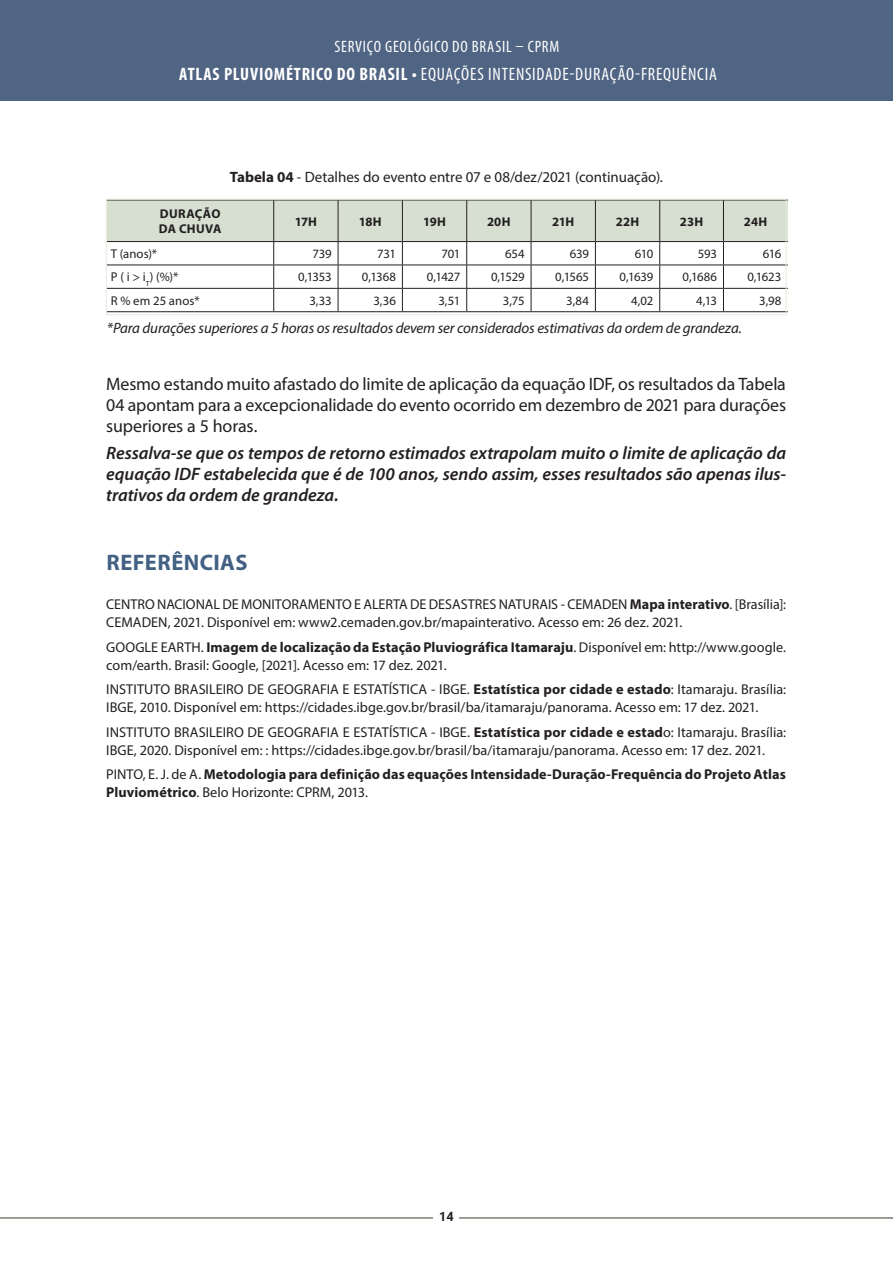
<style>
.page{position:relative;width:893px;height:1263px;background:#fff}
.page>*{position:absolute;margin:0;border:0;box-sizing:border-box;transform-origin:0 0}
.t1{font:700 22.5px "Myriad Pro";letter-spacing:.02em;color:#426183}
.CORPO_TEXTO{font:italic 600 18px/21px "Myriad Pro";letter-spacing:-.005em;color:#231f20;text-align:justify}
.CORPO_TEXTO-2{font:18px/21px "Myriad Pro";letter-spacing:-.01em;color:#231f20;text-align:justify}
.t2{font:condensed 18px "Myriad Pro";letter-spacing:.04em;color:#fff}
.t3{font:condensed 16.5px "Myriad Pro";letter-spacing:.045em;color:#fff}
.Legenda_Tabela__co{font:italic 15px "Myriad Pro";letter-spacing:-.01em;color:#231f20}
.Legenda_Tabela__co-2{font:15px "Myriad Pro";color:#231f20}
.CORPO_TEXTO-3{font:14.25px/18px "Myriad Pro";color:#231f20}
.CORPO_TEXTO-4{font:700 14.25px/18px "Myriad Pro";letter-spacing:.005em;color:#231f20}
.Tabela_Corpo{font:12.75px "Myriad Pro";letter-spacing:-.015em;color:#231f20}
.Tabela_Cabeçalho{font:700 12.75px "Myriad Pro";letter-spacing:.005em;color:#231f20}
.Tabela_Cabeçalho-2{font:700 12.75px "Myriad Pro";letter-spacing:.03em;color:#231f20}
.t4{font:700 12.75px "Roboto";color:#231f20}
.s1{font-weight:700}
.s2{font-weight:400}
</style>
<div class="page">
<div style="left:0;top:0;width:893px;height:100px;background:#506483"></div>
<hr style="left:0;top:1217px;width:893px;height:1px;background:#7d7c73">
<div style="left:433px;top:1205px;width:26px;height:23px;background:#fff"></div>
<svg style="left:108px;top:201px;width:680px;height:110px"></svg>
<hr style="left:273px;top:200px;width:1px;height:41px;background:#231f20">
<hr style="left:107px;top:311px;width:167px;height:1px;background:#231f20">
<hr style="left:274px;top:311px;width:64px;height:1px;background:#231f20">
<hr style="left:338px;top:311px;width:64px;height:1px;background:#231f20">
<hr style="left:402px;top:311px;width:65px;height:1px;background:#231f20">
<hr style="left:467px;top:311px;width:64px;height:1px;background:#231f20">
<hr style="left:531px;top:311px;width:64px;height:1px;background:#231f20">
<hr style="left:595px;top:311px;width:65px;height:1px;background:#231f20">
<hr style="left:660px;top:311px;width:63px;height:1px;background:#231f20">
<hr style="left:723px;top:311px;width:65px;height:1px;background:#231f20">
<hr style="left:723px;top:200px;width:65px;height:1px;background:#231f20">
<div style="left:106px;top:199px;width:680px;height:116px;border:1px solid #e8eadc"></div>
<p class="t3" style="left:334px;top:36px;width:226px">SERVIÇO GEOLÓGICO DO BRASIL – CPRM</p>
<p class="t2" style="left:179px;top:63px;width:539px"><span class="s1">ATLAS PLUVIOMÉTRICO DO BRASIL •</span> EQUAÇÕES INTENSIDADE-DURAÇÃO-FREQUÊNCIA</p>
<p class="Legenda_Tabela__co-2" style="left:230px;top:167px;width:435px"><span class="s1">Tabela 04</span> - Detalhes do evento entre 07 e 08/dez/2021 (continuação).</p>
<p class="Tabela_Cabeçalho-2" style="left:160px;top:205px;width:62px">DURAÇÃO</p>
<p class="Tabela_Cabeçalho" style="left:159px;top:220px;width:64px">DA CHUVA</p>
<p class="Tabela_Cabeçalho" style="left:295px;top:213px;width:24px">17H</p>
<p class="Tabela_Cabeçalho" style="left:359px;top:213px;width:24px">18H</p>
<p class="Tabela_Cabeçalho" style="left:423px;top:213px;width:24px">19H</p>
<p class="Tabela_Cabeçalho" style="left:487px;top:213px;width:25px">20H</p>
<p class="Tabela_Cabeçalho" style="left:552px;top:213px;width:24px">21H</p>
<p class="Tabela_Cabeçalho" style="left:616px;top:213px;width:25px">22H</p>
<p class="Tabela_Cabeçalho" style="left:680px;top:213px;width:25px">23H</p>
<p class="Tabela_Cabeçalho" style="left:744px;top:213px;width:25px">24H</p>
<p class="Tabela_Corpo" style="left:111px;top:246px;width:48px">T (anos)*</p>
<p class="Tabela_Corpo" style="left:312px;top:246px;width:21px">739</p>
<p class="Tabela_Corpo" style="left:377px;top:246px;width:20px">731</p>
<p class="Tabela_Corpo" style="left:441px;top:246px;width:20px">701</p>
<p class="Tabela_Corpo" style="left:505px;top:246px;width:21px">654</p>
<p class="Tabela_Corpo" style="left:570px;top:246px;width:21px">639</p>
<p class="Tabela_Corpo" style="left:635px;top:246px;width:20px">610</p>
<p class="Tabela_Corpo" style="left:698px;top:246px;width:21px">593</p>
<p class="Tabela_Corpo" style="left:763px;top:246px;width:20px">616</p>
<p class="Tabela_Corpo" style="left:111px;top:269px;width:69px">P ( i &gt; i<sub>T</sub>) (%)*</p>
<p class="Tabela_Corpo" style="left:298px;top:269px;width:35px">0,1353</p>
<p class="Tabela_Corpo" style="left:362px;top:269px;width:36px">0,1368</p>
<p class="Tabela_Corpo" style="left:427px;top:269px;width:35px">0,1427</p>
<p class="Tabela_Corpo" style="left:491px;top:269px;width:35px">0,1529</p>
<p class="Tabela_Corpo" style="left:555px;top:269px;width:35px">0,1565</p>
<p class="Tabela_Corpo" style="left:619px;top:269px;width:35px">0,1639</p>
<p class="Tabela_Corpo" style="left:683px;top:269px;width:36px">0,1686</p>
<p class="Tabela_Corpo" style="left:747px;top:269px;width:36px">0,1623</p>
<p class="Tabela_Corpo" style="left:111px;top:293px;width:90px">R % em 25 anos*</p>
<p class="Tabela_Corpo" style="left:309px;top:293px;width:24px">3,33</p>
<p class="Tabela_Corpo" style="left:373px;top:293px;width:24px">3,36</p>
<p class="Tabela_Corpo" style="left:438px;top:293px;width:24px">3,51</p>
<p class="Tabela_Corpo" style="left:503px;top:293px;width:23px">3,75</p>
<p class="Tabela_Corpo" style="left:566px;top:293px;width:24px">3,84</p>
<p class="Tabela_Corpo" style="left:631px;top:293px;width:24px">4,02</p>
<p class="Tabela_Corpo" style="left:696px;top:293px;width:22px">4,13</p>
<p class="Tabela_Corpo" style="left:759px;top:293px;width:24px">3,98</p>
<p class="Legenda_Tabela__co" style="left:107px;top:319px;width:636px">*Para durações superiores a 5 horas os resultados devem ser considerados estimativas da ordem de grandeza.</p>
<p class="CORPO_TEXTO-2" style="left:106px;top:373px;width:681px">Mesmo estando muito afastado do limite de aplicação da equação IDF, os resultados da Tabela 04 apontam para a excepcionalidade do evento ocorrido em dezembro de 2021 para durações superiores a 5 horas.</p>
<p class="CORPO_TEXTO" style="left:106px;top:442px;width:681px">Ressalva-se que os tempos de retorno estimados extrapolam muito o limite de aplicação da equação IDF estabelecida que é de 100 anos, sendo assim, esses resultados são apenas ilus&shy;trativos da ordem de grandeza.</p>
<p class="t1" style="left:107px;top:548px;width:143px">REFERÊNCIAS</p>
<p class="CORPO_TEXTO-3" style="left:106px;top:595px;width:681px">CENTRO NACIONAL DE MONITORAMENTO E ALERTA DE DESASTRES NATURAIS - CEMADEN <span class="s1">Mapa interativo</span>. [Brasília]:<br>CEMADEN, 2021. Disponível em: www2.cemaden.gov.br/mapainterativo. Acesso em: 26 dez. 2021.</p>
<p class="CORPO_TEXTO-3" style="left:106px;top:638px;width:681px">GOOGLE EARTH. <span class="s1">Imagem de localização da Estação Pluviográfica Itamaraju</span>. Disponível em: http://www.google. com/earth. Brasil: Google, [2021]. Acesso em: 17 dez. 2021.</p>
<p class="CORPO_TEXTO-3" style="left:106px;top:680px;width:681px">INSTITUTO BRASILEIRO DE GEOGRAFIA E ESTATÍSTICA - IBGE. <span class="s1">Estatística por cidade e estado</span>: Itamaraju. Brasília:<br>IBGE, 2010. Disponível em: https://cidades.ibge.gov.br/brasil/ba/itamaraju/panorama. Acesso em: 17 dez. 2021.</p>
<p class="CORPO_TEXTO-3" style="left:106px;top:722px;width:681px">INSTITUTO BRASILEIRO DE GEOGRAFIA E ESTATÍSTICA - IBGE. <span class="s1">Estatística por cidade e estad</span>o: Itamaraju. Brasília:<br>IBGE, 2020. Disponível em: : https://cidades.ibge.gov.br/brasil/ba/itamaraju/panorama. Acesso em: 17 dez. 2021.</p>
<p class="CORPO_TEXTO-4" style="left:106px;top:765px;width:681px"><span class="s2">PINTO, E. J. de A.</span> Metodologia para definição das equações Intensidade-Duração-Frequência do Projeto Atlas<br>Pluviométrico<span class="s2">. Belo Horizonte: CPRM, 2013.</span></p>
<p class="t4" style="left:439px;top:1208px;width:16px">14</p>
</div>
